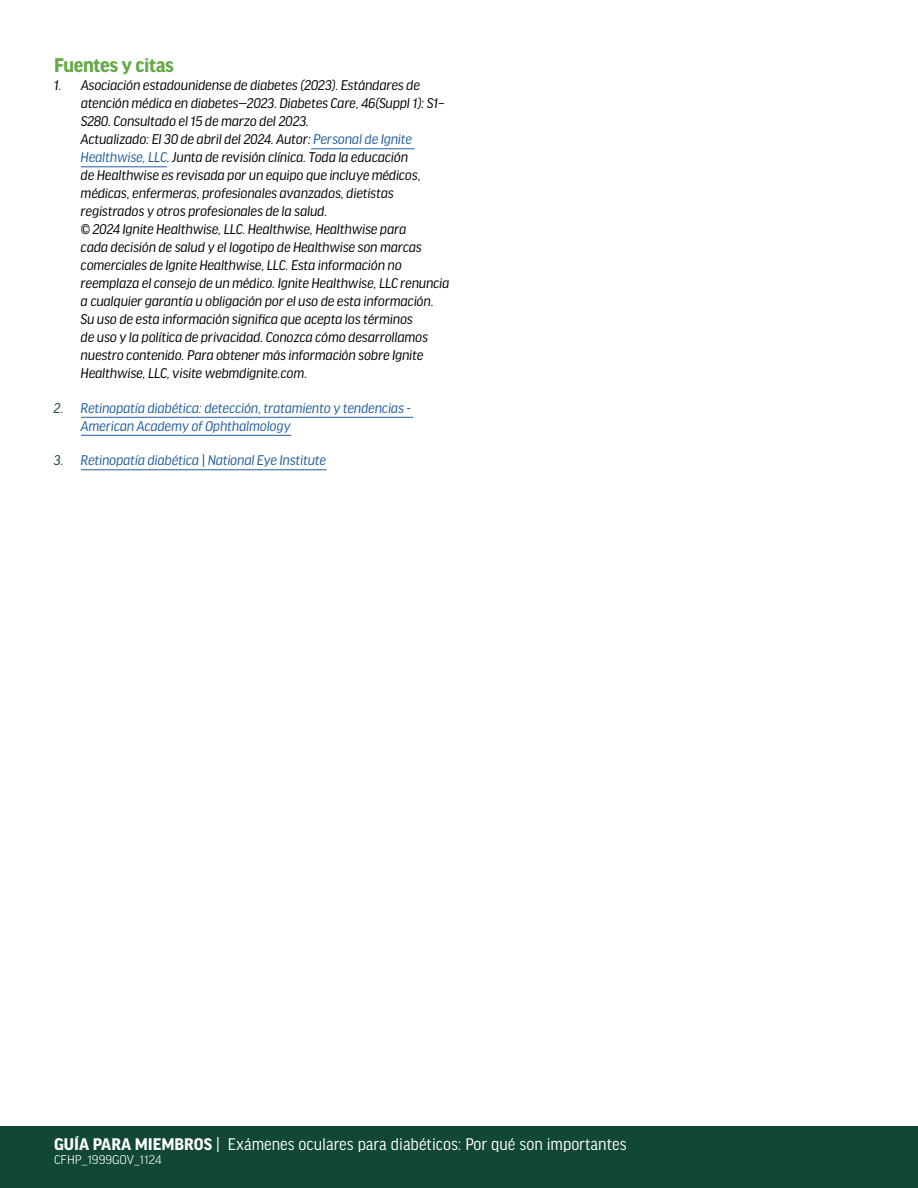
<style>
.page{position:relative;width:918px;height:1188px;background:#fff}
.page>*{position:absolute;margin:0;border:0;box-sizing:border-box;transform-origin:0 0}
.t1{font:700 21px "Good Headline Pro";letter-spacing:-.02em;color:#63a945}
.t2{font:18px "Good Headline Pro Narr";color:#fff}
.t3{font:italic 15px/18px "Good Headline Pro";letter-spacing:-.02em;color:#000}
.t4{font:italic 15px/18px "Good Headline Pro";letter-spacing:-.02em;color:#215e9e}
.t5{font:300 13.5px "Good Headline Pro";color:#fff}
.s1{color:#215e9e}
.s2{color:#104735}
.s3{font-family:"Good Headline Pro";font-weight:700}
</style>
<div class="page">
<div style="left:0;top:1126px;width:918px;height:62px;background:#104735"></div>
<hr style="left:311px;top:148px;width:104px;height:1px;background:#215e9e">
<hr style="left:81px;top:166px;width:86px;height:1px;background:#215e9e">
<hr style="left:81px;top:417px;width:332px;height:1px;background:#215e9e">
<hr style="left:81px;top:435px;width:210px;height:1px;background:#215e9e">
<hr style="left:81px;top:469px;width:246px;height:1px;background:#215e9e">
<h1 class="t1" style="left:54px;top:56px;width:122px">Fuentes y citas</h1>
<p class="t3" style="left:81px;top:77px;width:370px;text-indent:-27px">1. Asociación estadounidense de diabetes (2023). Estándares de atención médica en diabetes—2023. Diabetes Care, 46(Suppl 1): S1– S280. Consultado el 15 de marzo del 2023.<br>Actualizado: El 30 de abril del 2024. Autor: <span class="s1">Personal de Ignite Healthwise, LLC</span>. Junta de revisión clínica. Toda la educación<br>de Healthwise es revisada por un equipo que incluye médicos, médicas, enfermeras, profesionales avanzados, dietistas registrados y otros profesionales de la salud.<br>© 2024 Ignite Healthwise, LLC. Healthwise, Healthwise para<br>cada decisión de salud y el logotipo de Healthwise son marcas comerciales de Ignite Healthwise, LLC. Esta información no reemplaza el consejo de un médico. Ignite Healthwise, LLC renuncia a cualquier garantía u obligación por el uso de esta información.<br>Su uso de esta información significa que acepta los términos<br>de uso y la política de privacidad. Conozca cómo desarrollamos nuestro contenido. Para obtener más información sobre Ignite Healthwise, LLC, visite webmdignite.com.</p>
<p class="t4" style="left:81px;top:399px;width:331px;text-indent:-27px"><span class="s2">2.</span> Retinopatía diabética: detección, tratamiento y tendencias -<br>American Academy of Ophthalmology</p>
<p class="t4" style="left:54px;top:452px;width:274px"><span class="s2">3.</span> Retinopatía diabética | National Eye Institute</p>
<p class="t2" style="left:54px;top:1135px;width:574px"><span class="s3">GUÍA PARA MIEMBROS</span> | Exámenes oculares para diabéticos: Por qué son importantes</p>
<p class="t5" style="left:54px;top:1153px;width:109px">CFHP_1999GOV_1124</p>
</div>
